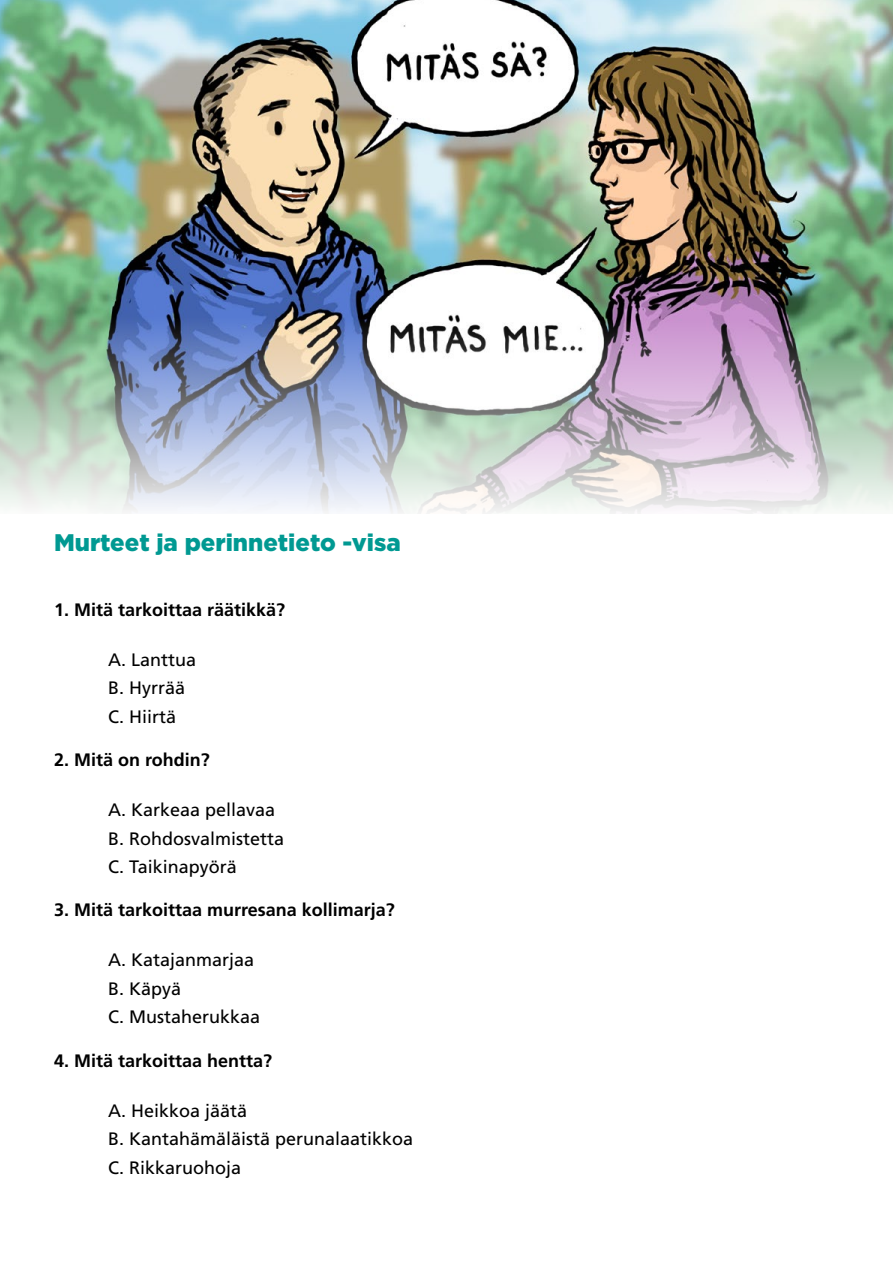
<style>
.page{position:relative;width:893px;height:1263px;background:#fff}
.page>*{position:absolute;margin:0;border:0;box-sizing:border-box;transform-origin:0 0}
.Otsikko{font:900 24px "Gotham";color:#009992}
.leipäteksti{font:18px "Frutiger LT Std";color:#000}
.leipäteksti-2{font:700 18px "Frutiger LT Std";color:#000}
</style>
<div class="page">
<img style="left:0;top:0;width:893px;height:249px">
<img style="left:0;top:249px;width:893px;height:264px">
<p class="Otsikko" style="left:54px;top:526px;width:348px">Murteet ja perinnetieto -visa</p>
<p class="leipäteksti-2" style="left:54px;top:599px;width:233px">1. Mitä tarkoittaa räätikkä?</p>
<p class="leipäteksti" style="left:108px;top:649px;width:90px">A. Lanttua</p>
<p class="leipäteksti" style="left:108px;top:677px;width:79px">B. Hyrrää</p>
<p class="leipäteksti" style="left:108px;top:706px;width:70px">C. Hiirtä</p>
<p class="leipäteksti-2" style="left:54px;top:749px;width:157px">2. Mitä on rohdin?</p>
<p class="leipäteksti" style="left:108px;top:799px;width:169px">A. Karkeaa pellavaa</p>
<p class="leipäteksti" style="left:108px;top:828px;width:178px">B. Rohdosvalmistetta</p>
<p class="leipäteksti" style="left:108px;top:856px;width:130px">C. Taikinapyörä</p>
<p class="leipäteksti-2" style="left:54px;top:899px;width:342px">3. Mitä tarkoittaa murresana kollimarja?</p>
<p class="leipäteksti" style="left:108px;top:949px;width:148px">A. Katajanmarjaa</p>
<p class="leipäteksti" style="left:108px;top:978px;width:75px">B. Käpyä</p>
<p class="leipäteksti" style="left:108px;top:1006px;width:154px">C. Mustaherukkaa</p>
<p class="leipäteksti-2" style="left:54px;top:1050px;width:220px">4. Mitä tarkoittaa hentta?</p>
<p class="leipäteksti" style="left:108px;top:1100px;width:141px">A. Heikkoa jäätä</p>
<p class="leipäteksti" style="left:108px;top:1128px;width:307px">B. Kantahämäläistä perunalaatikkoa</p>
<p class="leipäteksti" style="left:108px;top:1157px;width:135px">C. Rikkaruohoja</p>
</div>
